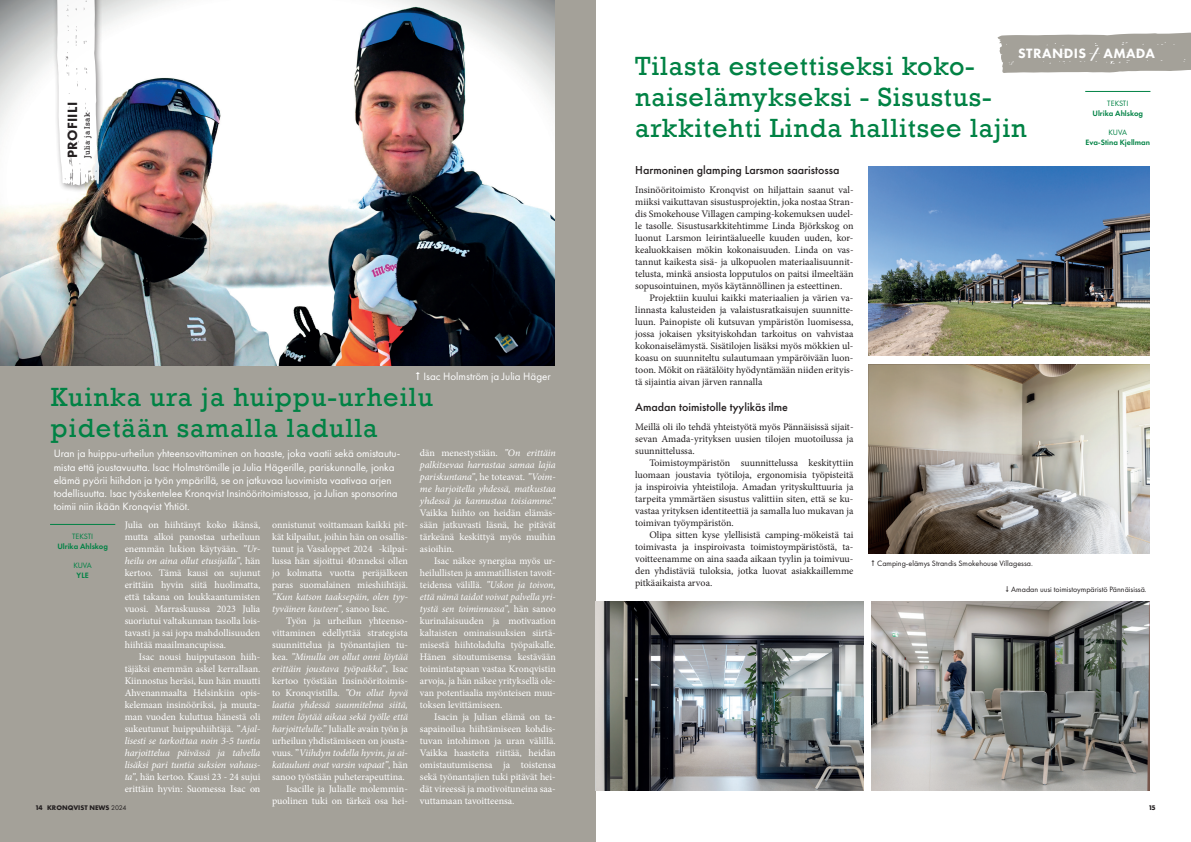
<style>
.page{position:relative;width:1191px;height:842px;background:#fff}
.page>*{position:absolute;margin:0;border:0;box-sizing:border-box;transform-origin:0 0}
.t1{font:27px/31px "Rockwell";letter-spacing:.03em;color:#008244}
.t2{font:800 14px "Futura PT";letter-spacing:.03em;color:#fff}
.t3{font:800 14px "Futura PT";letter-spacing:.02em;color:#231f20}
.t4{font:500 12px "Futura PT";color:#231f20}
.t5{font:11px/13.2px "Futura PT";color:#fff}
.t6{font:10px/12px "Minion Pro";color:#fff;text-align:justify}
.t7{font:10px/12px "Minion Pro";color:#231f20;text-align:justify}
.t8{font:italic 10px/12px "Minion Pro";letter-spacing:-.01em;color:#fff}
.t9{font:8px "Futura PT";color:#231f20}
.t10{font:600 8px "Futura PT";color:#008244}
.t11{font:8px "Futura PT";letter-spacing:-.01em;color:#008244}
.t12{font:8px "Rockwell";letter-spacing:.04em;color:#231f20}
.t13{font:700 7px "Futura PT";color:#231f20}
.s1{font-style:normal}
.s2{font-style:italic}
.s3{font-weight:400}
</style>
<div class="page">
<div style="left:0;top:0;width:595px;height:842px;background:#a4a199"></div>
<img style="left:0;top:0;width:555px;height:366px">
<svg style="left:997px;top:32px;width:194px;height:41px"></svg>
<div style="left:52px;top:0;width:55px;height:193px;background:#231f20;opacity:.6"></div>
<svg style="left:56px;top:0;width:43px;height:186px"></svg>
<hr style="left:50px;top:524px;width:65px;height:1px;background:#008244">
<hr style="left:1085px;top:91px;width:65px;height:1px;background:#008244">
<img style="left:595px;top:601px;width:268px;height:190px">
<img style="left:872px;top:601px;width:277px;height:190px">
<img style="left:869px;top:166px;width:280px;height:189px">
<img style="left:869px;top:364px;width:280px;height:190px">
<h2 class="t2" style="left:1018px;top:45px;width:138px">STRANDIS / AMADA</h2>
<h1 class="t1" style="left:635px;top:51px;width:393px">Tilasta esteettiseksi koko&shy;naiselämykseksi - Sisustus&shy;arkkitehti Linda hallitsee lajin</h1>
<p class="t4" style="left:635px;top:162px;width:206px">Harmoninen glamping Larsmon saaristossa</p>
<p class="t7" style="left:635px;top:184px;width:220px">Insinööritoimisto Kronqvist on hiljattain saanut val&shy;miiksi vaikuttavan sisustusprojektin, joka nostaa Stran&shy;dis Smokehouse Villagen camping-kokemuksen uudel&shy;le tasolle. Sisustusarkkitehtimme Linda Björkskog on luonut Larsmon leirintäalueelle kuuden uuden, kor&shy;kealuokkaisen mökin kokonaisuuden. Linda on vas&shy;tannut kaikesta sisä- ja ulkopuolen materiaalisuunnit&shy;telusta, minkä ansiosta lopputulos on paitsi ilmeeltään sopusointuinen, myös käytännöllinen ja esteettinen.</p>
<p class="t7" style="left:635px;top:292px;width:220px;text-indent:14px">Projektiin kuului kaikki materiaalien ja värien va&shy;linnasta kalusteiden ja valaistusratkaisujen suunnitte&shy;luun. Painopiste oli kutsuvan ympäristön luomisessa, jossa jokaisen yksityiskohdan tarkoitus on vahvistaa kokonaiselämystä. Sisätilojen lisäksi myös mökkien ul&shy;koasu on suunniteltu sulautumaan ympäröivään luon&shy;toon. Mökit on räätälöity hyödyntämään niiden erityis&shy;tä sijaintia aivan järven rannalla</p>
<p class="t4" style="left:635px;top:400px;width:154px">Amadan toimistolle tyylikäs ilme</p>
<p class="t7" style="left:635px;top:421px;width:220px">Meillä oli ilo tehdä yhteistyötä myös Pännäisissä sijait&shy;sevan Amada-yrityksen uusien tilojen muotoilussa ja suunnittelussa.</p>
<p class="t7" style="left:635px;top:457px;width:220px;text-indent:14px">Toimistoympäristön suunnittelussa keskityttiin luomaan joustavia työtiloja, ergonomisia työpisteitä ja inspiroivia yhteistiloja. Amadan yrityskulttuuria ja tarpeita ymmärtäen sisustus valittiin siten, että se ku&shy;vastaa yrityksen identiteettiä ja samalla luo mukavan ja toimivan työympäristön.</p>
<p class="t7" style="left:635px;top:529px;width:220px;text-indent:14px">Olipa sitten kyse ylellisistä camping-mökeistä tai toimivasta ja inspiroivasta toimistoympäristöstä, ta&shy;voitteenamme on aina saada aikaan tyylin ja toimivuu&shy;den yhdistäviä tuloksia, jotka luovat asiakkaillemme pitkäaikaista arvoa.</p>
<p class="t11" style="left:1107px;top:99px;width:23px">TEKSTI</p>
<p class="t10" style="left:1092px;top:108px;width:52px">Ulrika Ahlskog</p>
<p class="t11" style="left:1108px;top:128px;width:20px">KUVA</p>
<p class="t10" style="left:1085px;top:137px;width:66px">Eva-Stina Kjellman</p>
<h2 class="t3" style="left:64px;top:158px;width:57px;rotate:-90deg">PROFIILI</h2>
<p class="t12" style="left:82px;top:158px;width:47px;rotate:-90deg">Julia ja Isak</p>
<p class="t5" style="left:423px;top:370px;width:129px">Isac Holmström ja Julia Häger</p>
<h1 class="t1" style="left:51px;top:382px;width:383px">Kuinka ura ja huippu-urheilu pidetään samalla ladulla</h1>
<p class="t8" style="left:420px;top:447px;width:137px;text-align:justify"><span class="s1">dän menestystään.</span> ”On erittäin palkitsevaa harrastaa samaa lajia pariskuntana”<span class="s1">, he toteavat.</span> ”Voim&shy;me harjoitella yhdessä, matkustaa yhdessä ja kannustaa toisiamme.”</p>
<p class="t6" style="left:420px;top:507px;width:137px">Vaikka hiihto on heidän elämäs&shy;sään jatkuvasti läsnä, he pitävät tärkeänä keskittyä myös muihin asioihin.</p>
<p class="t6" style="left:420px;top:555px;width:137px;text-indent:14px">Isac näkee synergiaa myös ur&shy;heilullisten ja ammatillisten tavoit&shy;teidensa välillä. <span class="s2">”Uskon ja toivon, että nämä taidot voivat palvella yri&shy;tystä sen toiminnassa”,</span> hän sanoo kurinalaisuuden ja motivaation kaltaisten ominaisuuksien siirtä&shy;misestä hiihtoladulta työpaikalle.<br>Hänen sitoutumisensa kestävään toimintatapaan vastaa Kronqvistin arvoja, ja hän näkee yrityksellä ole&shy;van potentiaalia myönteisen muu&shy;toksen levittämiseen.</p>
<p class="t6" style="left:420px;top:711px;width:137px;text-indent:14px">Isacin ja Julian elämä on ta&shy;sapainoilua hiihtämiseen kohdis&shy;tuvan intohimon ja uran välillä.<br>Vaikka haasteita riittää, heidän omistautumisensa ja toistensa sekä työnantajien tuki pitävät hei&shy;dät vireessä ja motivoituneina saa&shy;vuttamaan tavoitteensa.</p>
<p class="t5" style="left:54px;top:447px;width:348px">Uran ja huippu-urheilun yhteensovittaminen on haaste, joka vaatii sekä omistautu&shy;mista että joustavuutta. Isac Holmströmille ja Julia Hägerille, pariskunnalle, jonka elämä pyörii hiihdon ja työn ympärillä, se on jatkuvaa luovimista vaativaa arjen todellisuutta. Isac työskentelee Kronqvist Insinööritoimistossa, ja Julian sponsorina toimii niin ikään Kronqvist Yhtiöt.</p>
<p class="t6" style="left:125px;top:519px;width:137px">Julia on hiihtänyt koko ikänsä, mutta alkoi panostaa urheiluun enemmän lukion käytyään. <span class="s2">”Ur&shy;heilu on aina ollut etusijalla”</span>, hän kertoo. Tämä kausi on sujunut erittäin hyvin siitä huolimatta, että takana on loukkaantumisten vuosi. Marraskuussa 2023 Julia suoriutui valtakunnan tasolla lois&shy;tavasti ja sai jopa mahdollisuuden hiihtää maailmancupissa.</p>
<p class="t6" style="left:125px;top:651px;width:137px;text-indent:14px">Isac nousi huipputason hiih&shy;täjäksi enemmän askel kerrallaan.<br>Kiinnostus heräsi, kun hän muutti Ahvenanmaalta Helsinkiin opis&shy;kelemaan insinööriksi, ja muuta&shy;man vuoden kuluttua hänestä oli sukeutunut huippuhiihtäjä. ”<span class="s2">Ajal&shy;lisesti se tarkoittaa noin 3-5 tuntia harjoittelua päivässä ja talvella lisäksi pari tuntia suksien vahaus&shy;ta”</span>, hän kertoo. Kausi 23 - 24 sujui erittäin hyvin: Suomessa Isac on</p>
<p class="t6" style="left:272px;top:519px;width:137px">onnistunut voittamaan kaikki pit&shy;kät kilpailut, joihin hän on osallis&shy;tunut ja Vasaloppet 2024 -kilpai&shy;lussa hän sijoittui 40:nneksi ollen jo kolmatta vuotta peräjälkeen paras suomalainen mieshiihtäjä.</p>
<p class="t8" style="left:272px;top:591px;width:137px">”Kun katson taaksepäin, olen tyy&shy;tyväinen kauteen”, <span class="s1">sanoo Isac.</span></p>
<p class="t6" style="left:286px;top:615px;width:123px">Työn ja urheilun yhteenso-</p>
<p class="t6" style="left:272px;top:627px;width:137px">vittaminen edellyttää strategista</p>
<p class="t6" style="left:272px;top:639px;width:137px">suunnittelua ja työnantajien tu-</p>
<p class="t8" style="left:272px;top:651px;width:137px"><span class="s1">kea.</span> ”Minulla on ollut onni löytää</p>
<p class="t8" style="left:272px;top:663px;width:137px">erittäin joustava työpaikka”<span class="s1">, Isac</span></p>
<p class="t6" style="left:272px;top:675px;width:137px">kertoo työstään Insinööritoimis-</p>
<p class="t6" style="left:272px;top:687px;width:137px">to Kronqvistilla. <span class="s2">”On ollut hyvä</span></p>
<p class="t8" style="left:272px;top:699px;width:137px">laatia yhdessä suunnitelma siitä,</p>
<p class="t8" style="left:272px;top:711px;width:137px">miten löytää aikaa sekä työlle että</p>
<p class="t6" style="left:272px;top:723px;width:137px"><span class="s2">harjoittelulle.”</span> Julialle avain työn ja</p>
<p class="t6" style="left:272px;top:735px;width:137px">urheilun yhdistämiseen on jousta-</p>
<p class="t8" style="left:272px;top:747px;width:137px"><span class="s1">vuus. ”</span>Viihdyn todella hyvin, ja ai-</p>
<p class="t8" style="left:272px;top:759px;width:137px">katauluni ovat varsin vapaat”<span class="s1">, hän</span></p>
<p class="t6" style="left:272px;top:771px;width:134px">sanoo työstään puheterapeuttina.</p>
<p class="t6" style="left:286px;top:783px;width:123px">Isacille ja Julialle molemmin-</p>
<p class="t6" style="left:272px;top:795px;width:137px">puolinen tuki on tärkeä osa hei-</p>
<p class="t11" style="left:72px;top:532px;width:23px">TEKSTI</p>
<p class="t10" style="left:57px;top:541px;width:52px">Ulrika Ahlskog</p>
<p class="t11" style="left:73px;top:560px;width:20px">KUVA</p>
<p class="t10" style="left:77px;top:570px;width:14px">YLE</p>
<p class="t9" style="left:877px;top:559px;width:157px">Camping-elämys Strandis Smokehouse Villagessa.</p>
<p class="t9" style="left:1011px;top:585px;width:137px">Amadan uusi toimistoympäristö Pännäisissä.</p>
<p class="t13" style="left:35px;top:803px;width:93px">14 KRONQVIST NEWS <span class="s3">2024</span></p>
<p class="t13" style="left:1148px;top:803px;width:9px">15</p>
</div>
